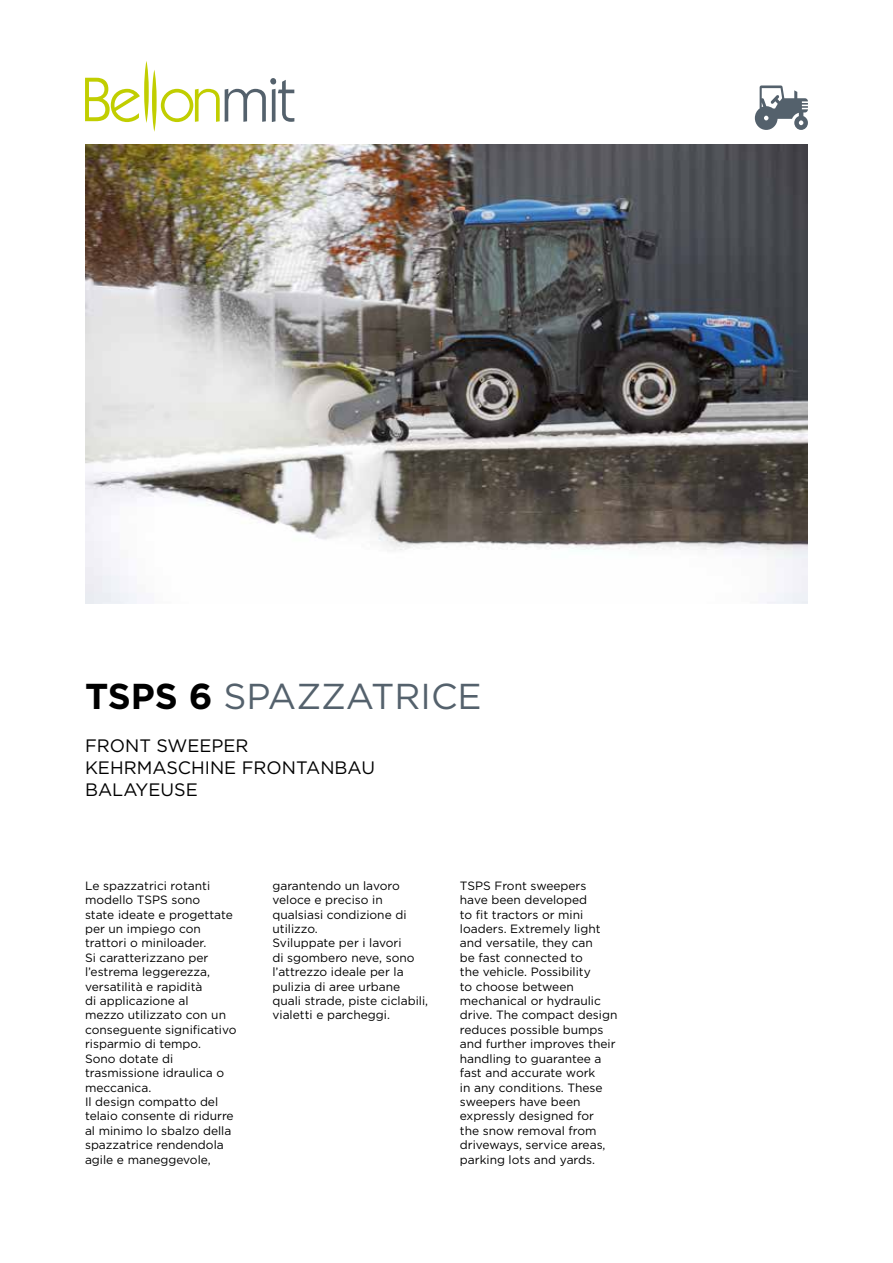
<style>
.page{position:relative;width:893px;height:1263px;background:#fff}
.page>*{position:absolute;margin:0;border:0;box-sizing:border-box;transform-origin:0 0}
.t1{font:36px "Gotham";color:#54616c}
.t2{font:18px/21.6px "Gotham";color:#000}
.t3{font:12px/14.4px "Gotham";color:#000}
.s1{font-weight:700;color:#000}
</style>
<div class="page">
<img style="left:85px;top:145px;width:723px;height:459px">
<svg style="left:144px;top:61px;width:5px;height:62px"></svg>
<svg style="left:152px;top:70px;width:5px;height:62px"></svg>
<svg style="left:85px;top:78px;width:55px;height:44px"></svg>
<svg style="left:161px;top:78px;width:133px;height:44px"></svg>
<svg style="left:755px;top:85px;width:53px;height:45px"></svg>
<h1 class="t1" style="left:85px;top:673px;width:398px"><span class="s1">TSPS 6</span> SPAZZATRICE</h1>
<h2 class="t2" style="left:85px;top:735px;width:291px">FRONT SWEEPER<br>KEHRMASCHINE FRONTANBAU<br>BALAYEUSE</h2>
<p class="t3" style="left:85px;top:878px;width:153px">Le spazzatrici rotanti modello TSPS sono<br>state ideate e progettate per un impiego con trattori o miniloader.<br>Si caratterizzano per l’estrema leggerezza, versatilità e rapidità<br>di applicazione al<br>mezzo utilizzato con un conseguente significativo risparmio di tempo.<br>Sono dotate di trasmissione idraulica o meccanica.<br>Il design compatto del telaio consente di ridurre al minimo lo sbalzo della spazzatrice rendendola agile e maneggevole,</p>
<p class="t3" style="left:272px;top:878px;width:157px">garantendo un lavoro veloce e preciso in qualsiasi condizione di utilizzo.<br>Sviluppate per i lavori<br>di sgombero neve, sono l’attrezzo ideale per la pulizia di aree urbane quali strade, piste ciclabili, vialetti e parcheggi.</p>
<p class="t3" style="left:460px;top:878px;width:159px">TSPS Front sweepers<br>have been developed<br>to fit tractors or mini loaders. Extremely light and versatile, they can<br>be fast connected to<br>the vehicle. Possibility<br>to choose between mechanical or hydraulic drive. The compact design reduces possible bumps and further improves their handling to guarantee a fast and accurate work<br>in any conditions. These sweepers have been expressly designed for<br>the snow removal from driveways, service areas, parking lots and yards.</p>
</div>
